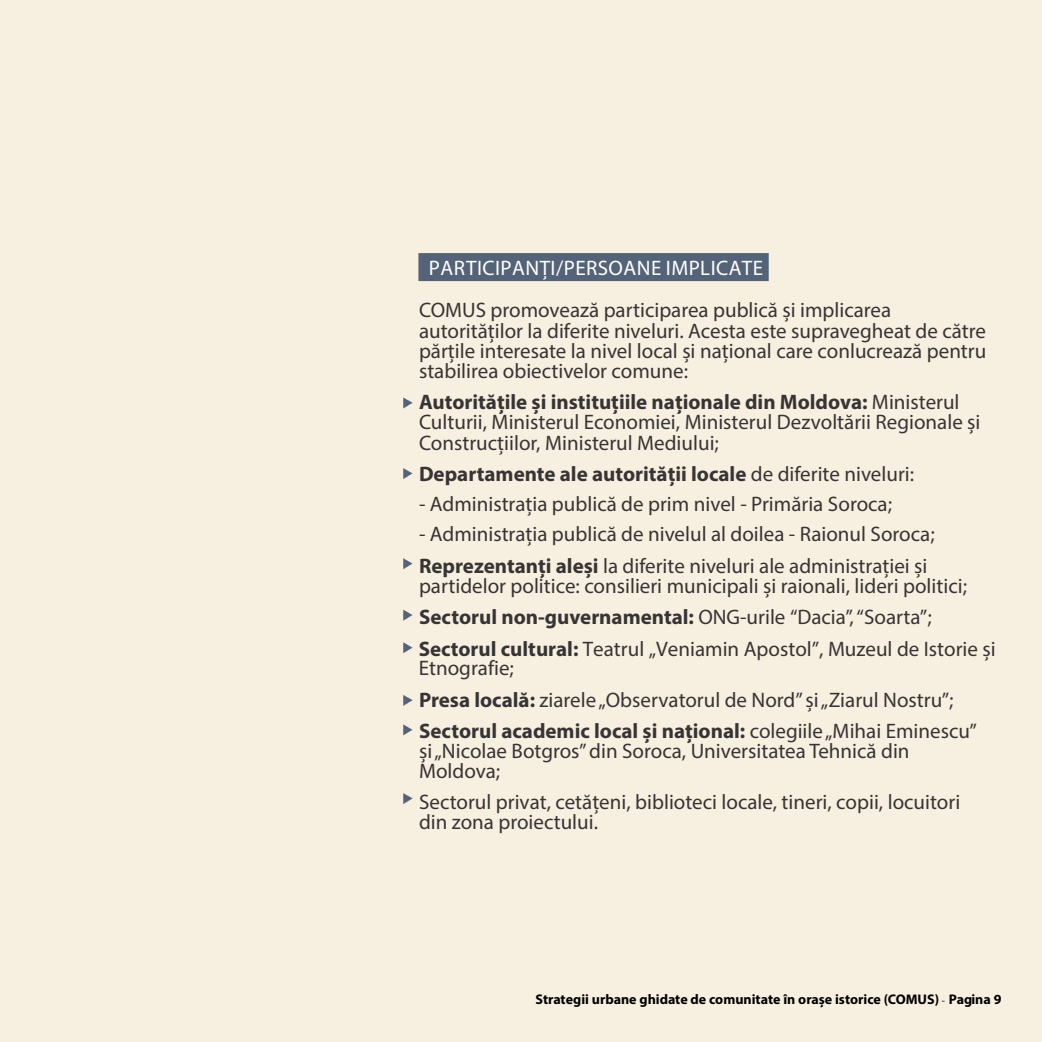
<style>
.page{position:relative;width:1042px;height:1042px;background:#f7efdf}
.page>*{position:absolute;margin:0;border:0;box-sizing:border-box;transform-origin:0 0}
.t1{font:21px/20.1px "Myriad Pro";color:#373435}
.t2{font:700 21px "Myriad Pro";color:#373435}
.t3{font:21px "Myriad Pro";letter-spacing:.02em;color:#fff}
.t4{font:700 14px "Myriad Pro";color:#000}
.s1{font-weight:700}
.s2{font-weight:400}
.s3{font-weight:400;font-size:10.5px}
</style>
<div class="page">
<div style="left:418px;top:253px;width:351px;height:28px;background:#556379"></div>
<svg style="left:403px;top:397px;width:9px;height:11px"></svg>
<svg style="left:403px;top:468px;width:9px;height:11px"></svg>
<svg style="left:403px;top:558px;width:9px;height:11px"></svg>
<svg style="left:403px;top:610px;width:9px;height:10px"></svg>
<svg style="left:403px;top:642px;width:9px;height:11px"></svg>
<svg style="left:403px;top:695px;width:9px;height:11px"></svg>
<svg style="left:403px;top:724px;width:9px;height:11px"></svg>
<svg style="left:403px;top:793px;width:9px;height:11px"></svg>
<p class="t3" style="left:429px;top:255px;width:335px">PARTICIPANȚI/PERSOANE IMPLICATE</p>
<p class="t1" style="left:419px;top:300px;width:569px">COMUS promovează participarea publică și implicarea autorităților la diferite niveluri. Acesta este supravegheat de către părțile interesate la nivel local și național care conlucrează pentru stabilirea obiectivelor comune:</p>
<p class="t1" style="left:419px;top:392px;width:563px"><span class="s1">Autoritățile și instituțiile naționale din Moldova:</span> Ministerul<br>Culturii, Ministerul Economiei, Ministerul Dezvoltării Regionale și<br>Construcțiilor, Ministerul Mediului;</p>
<p class="t2" style="left:419px;top:465px;width:497px">Departamente ale autorității locale <span class="s2">de diferite niveluri:</span></p>
<p class="t1" style="left:419px;top:494px;width:474px">- Administrația publică de prim nivel - Primăria Soroca;</p>
<p class="t1" style="left:419px;top:518px;width:517px;line-height:31.2px">- Administrația publică de nivelul al doilea - Raionul Soroca;<br><span class="s1">Reprezentanți aleși</span> la diferite niveluri ale administrației și</p>
<p class="t1" style="left:419px;top:570px;width:578px;line-height:31.5px">partidelor politice: consilieri municipali și raionali, lideri politici;<br><span class="s1">Sectorul non-guvernamental:</span> ONG-urile “Dacia”, “Soarta”;<br><span class="s1">Sectorul cultural:</span> Teatrul „Veniamin Apostol”, Muzeul de Istorie și</p>
<p class="t1" style="left:419px;top:652px;width:560px;line-height:31.5px">Etnografie;<br><span class="s1">Presa locală:</span> ziarele „Observatorul de Nord” și „Ziarul Nostru”;<br><span class="s1">Sectorul academic local și național:</span> colegiile „Mihai Eminescu”</p>
<p class="t1" style="left:419px;top:741px;width:492px">și „Nicolae Botgros” din Soroca, Universitatea Tehnică din<br>Moldova;</p>
<p class="t1" style="left:419px;top:791px;width:543px">Sectorul privat, cetățeni, biblioteci locale, tineri, copii, locuitori din zona proiectului.</p>
<p class="t4" style="left:535px;top:993px;width:467px">Strategii urbane ghidate de comunitate în orașe istorice (COMUS) <span class="s3">-</span> Pagina 9</p>
</div>
